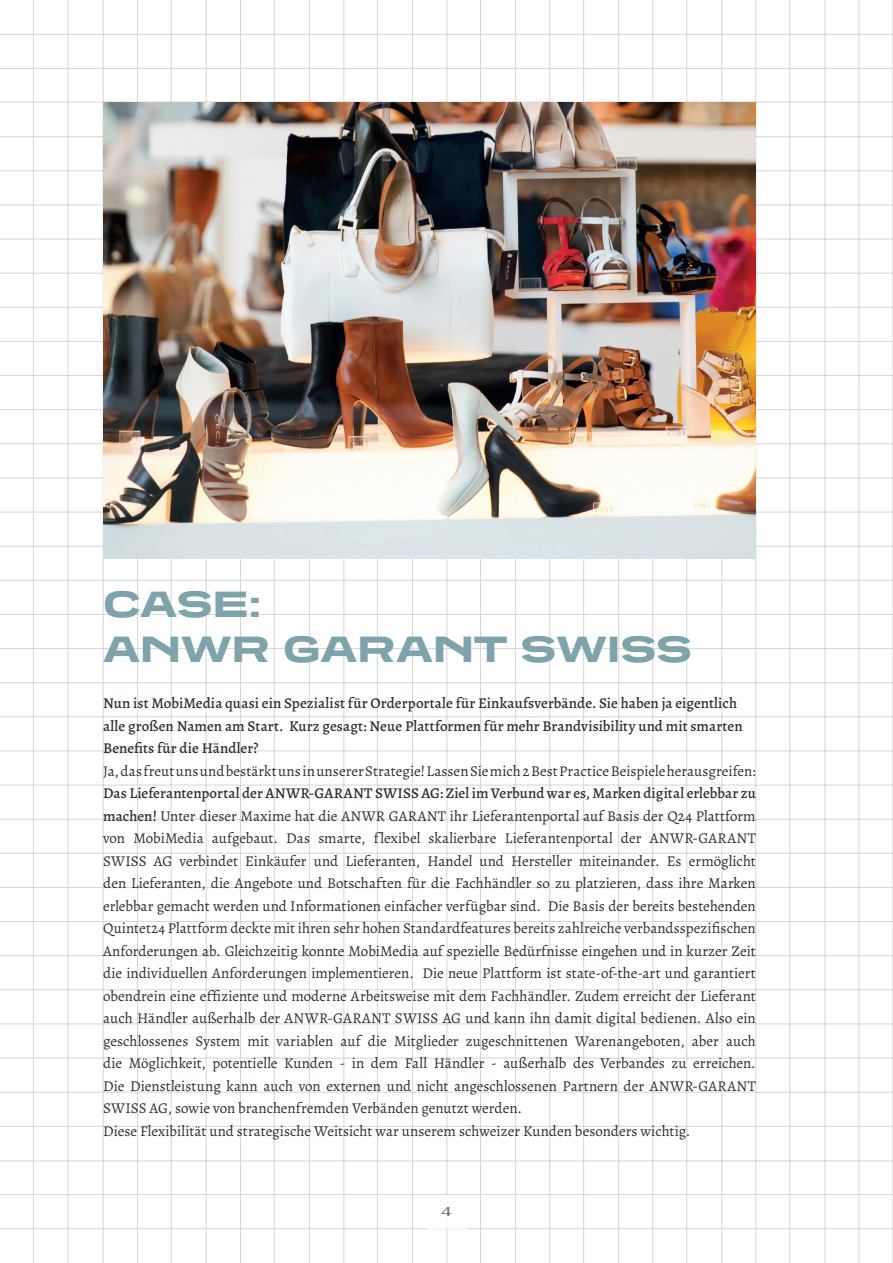
<style>
.page{position:relative;width:893px;height:1263px;background:#fff}
.page>*{position:absolute;margin:0;border:0;box-sizing:border-box;transform-origin:0 0}
.t1{font:37.5px/45px "Tussilago Hv";color:#7fa3aa}
.t2{font:15px/22.5px "Alegreya";color:#27312e}
.t3{font:500 15px/22.5px "Alegreya";letter-spacing:.005em;color:#27312e}
.t4{font:500 expanded 13.5px "Grange";color:#27312e}
.s1{font-weight:500}
</style>
<div class="page">
<hr style="left:0;top:580px;width:893px;height:1px;background:#d5d6d5">
<hr style="left:0;top:205px;width:893px;height:1px;background:#d5d6d5">
<hr style="left:0;top:785px;width:893px;height:1px;background:#d5d6d5">
<hr style="left:0;top:375px;width:893px;height:1px;background:#d5d6d5">
<hr style="left:0;top:955px;width:893px;height:1px;background:#d5d6d5">
<hr style="left:0;top:102px;width:893px;height:1px;background:#d5d6d5">
<hr style="left:0;top:682px;width:893px;height:1px;background:#d5d6d5">
<hr style="left:0;top:307px;width:893px;height:1px;background:#d5d6d5">
<hr style="left:0;top:887px;width:893px;height:1px;background:#d5d6d5">
<hr style="left:0;top:478px;width:893px;height:1px;background:#d5d6d5">
<hr style="left:0;top:1058px;width:893px;height:1px;background:#d5d6d5">
<hr style="left:0;top:1160px;width:893px;height:1px;background:#d5d6d5">
<hr style="left:0;top:34px;width:893px;height:1px;background:#d5d6d5">
<hr style="left:0;top:614px;width:893px;height:1px;background:#d5d6d5">
<hr style="left:0;top:239px;width:893px;height:1px;background:#d5d6d5">
<hr style="left:0;top:819px;width:893px;height:1px;background:#d5d6d5">
<hr style="left:0;top:409px;width:893px;height:1px;background:#d5d6d5">
<hr style="left:0;top:989px;width:893px;height:1px;background:#d5d6d5">
<hr style="left:0;top:136px;width:893px;height:1px;background:#d5d6d5">
<hr style="left:0;top:716px;width:893px;height:1px;background:#d5d6d5">
<hr style="left:0;top:341px;width:893px;height:1px;background:#d5d6d5">
<hr style="left:0;top:921px;width:893px;height:1px;background:#d5d6d5">
<hr style="left:0;top:512px;width:893px;height:1px;background:#d5d6d5">
<hr style="left:0;top:1092px;width:893px;height:1px;background:#d5d6d5">
<hr style="left:0;top:1194px;width:893px;height:1px;background:#d5d6d5">
<hr style="left:0;top:1228px;width:893px;height:1px;background:#d5d6d5">
<hr style="left:0;top:68px;width:893px;height:1px;background:#d5d6d5">
<hr style="left:0;top:648px;width:893px;height:1px;background:#d5d6d5">
<hr style="left:0;top:273px;width:893px;height:1px;background:#d5d6d5">
<hr style="left:0;top:853px;width:893px;height:1px;background:#d5d6d5">
<hr style="left:0;top:443px;width:893px;height:1px;background:#d5d6d5">
<hr style="left:0;top:1024px;width:893px;height:1px;background:#d5d6d5">
<hr style="left:0;top:1126px;width:893px;height:1px;background:#d5d6d5">
<hr style="left:0;top:170px;width:893px;height:1px;background:#d5d6d5">
<hr style="left:0;top:751px;width:893px;height:1px;background:#d5d6d5">
<hr style="left:0;top:546px;width:893px;height:1px;background:#d5d6d5">
<hr style="left:274px;top:0;width:1px;height:1263px;background:#d5d6d5">
<hr style="left:858px;top:0;width:1px;height:1263px;background:#d5d6d5">
<hr style="left:480px;top:0;width:1px;height:1263px;background:#d5d6d5">
<hr style="left:206px;top:0;width:1px;height:1263px;background:#d5d6d5">
<hr style="left:653px;top:0;width:1px;height:1263px;background:#d5d6d5">
<hr style="left:377px;top:0;width:1px;height:1263px;background:#d5d6d5">
<hr style="left:103px;top:0;width:1px;height:1263px;background:#d5d6d5">
<hr style="left:583px;top:0;width:1px;height:1263px;background:#d5d6d5">
<hr style="left:755px;top:0;width:1px;height:1263px;background:#d5d6d5">
<hr style="left:309px;top:0;width:1px;height:1263px;background:#d5d6d5">
<hr style="left:33px;top:0;width:1px;height:1263px;background:#d5d6d5">
<hr style="left:515px;top:0;width:1px;height:1263px;background:#d5d6d5">
<hr style="left:240px;top:0;width:1px;height:1263px;background:#d5d6d5">
<hr style="left:686px;top:0;width:1px;height:1263px;background:#d5d6d5">
<hr style="left:412px;top:0;width:1px;height:1263px;background:#d5d6d5">
<hr style="left:137px;top:0;width:1px;height:1263px;background:#d5d6d5">
<hr style="left:618px;top:0;width:1px;height:1263px;background:#d5d6d5">
<hr style="left:790px;top:0;width:1px;height:1263px;background:#d5d6d5">
<hr style="left:344px;top:0;width:1px;height:1263px;background:#d5d6d5">
<hr style="left:68px;top:0;width:1px;height:1263px;background:#d5d6d5">
<hr style="left:550px;top:0;width:1px;height:1263px;background:#d5d6d5">
<hr style="left:721px;top:0;width:1px;height:1263px;background:#d5d6d5">
<hr style="left:447px;top:0;width:1px;height:1263px;background:#d5d6d5">
<hr style="left:171px;top:0;width:1px;height:1263px;background:#d5d6d5">
<hr style="left:892px;top:0;width:1px;height:1263px;background:#d5d6d5">
<hr style="left:825px;top:0;width:1px;height:1263px;background:#d5d6d5">
<hr style="left:892px;top:0;width:1px;height:614px;background:#7fa3aa">
<img style="left:103px;top:102px;width:653px;height:457px">
<div style="left:427px;top:1195px;width:39px;height:33px;background:#fff"></div>
<h1 class="t1" style="left:103px;top:580px;width:591px">CASE:<br>ANWR GARANT SWISS</h1>
<p class="t3" style="left:103px;top:692px;width:641px">Nun ist MobiMedia quasi ein Spezialist für Orderportale für Einkaufsverbände. Sie haben ja eigentlich alle großen Namen am Start. Kurz gesagt: Neue Plattformen für mehr Brandvisibility und mit smarten<br>Benefits für die Händler?</p>
<p class="t2" style="left:103px;top:760px;width:654px">Ja, das freut uns und bestärkt uns in unserer Strategie! Lassen Sie mich 2 Best Practice Beispiele herausgreifen:</p>
<p class="t2" style="left:103px;top:782px;width:654px"><span class="s1">Das Lieferantenportal der ANWR-GARANT SWISS AG: Ziel im Verbund war es, Marken digital erlebbar zu machen!</span> Unter dieser Maxime hat die ANWR GARANT ihr Lieferantenportal auf Basis der Q24 Plattform von MobiMedia aufgebaut. Das smarte, f lexibel skalierbare Lieferantenportal der ANWR-GARANT SWISS AG verbindet Einkäufer und Lieferanten, Handel und Hersteller miteinander. Es ermöglicht den Lieferanten, die Angebote und Botschaften für die Fachhändler so zu platzieren, dass ihre Marken erlebbar gemacht werden und Informationen einfacher verfügbar sind. Die Basis der bereits bestehenden Quintet24 Plattform deckte mit ihren sehr hohen Standardfeatures bereits zahlreiche verbandsspezifischen Anforderungen ab. Gleichzeitig konnte MobiMedia auf spezielle Bedürfnisse eingehen und in kurzer Zeit die individuellen Anforderungen implementieren. Die neue Plattform ist state-of-the-art und garantiert obendrein eine effiziente und moderne Arbeitsweise mit dem Fachhändler. Zudem erreicht der Lieferant auch Händler außerhalb der ANWR-GARANT SWISS AG und kann ihn damit digital bedienen. Also ein geschlossenes System mit variablen auf die Mitglieder zugeschnittenen Warenangeboten, aber auch die Möglichkeit, potentielle Kunden - in dem Fall Händler - außerhalb des Verbandes zu erreichen.<br>Die Dienstleistung kann auch von externen und nicht angeschlossenen Partnern der ANWR-GARANT SWISS AG, sowie von branchenfremden Verbänden genutzt werden.<br>Diese Flexibilität und strategische Weitsicht war unserem schweizer Kunden besonders wichtig.</p>
<p class="t4" style="left:441px;top:1204px;width:12px">4</p>
</div>
